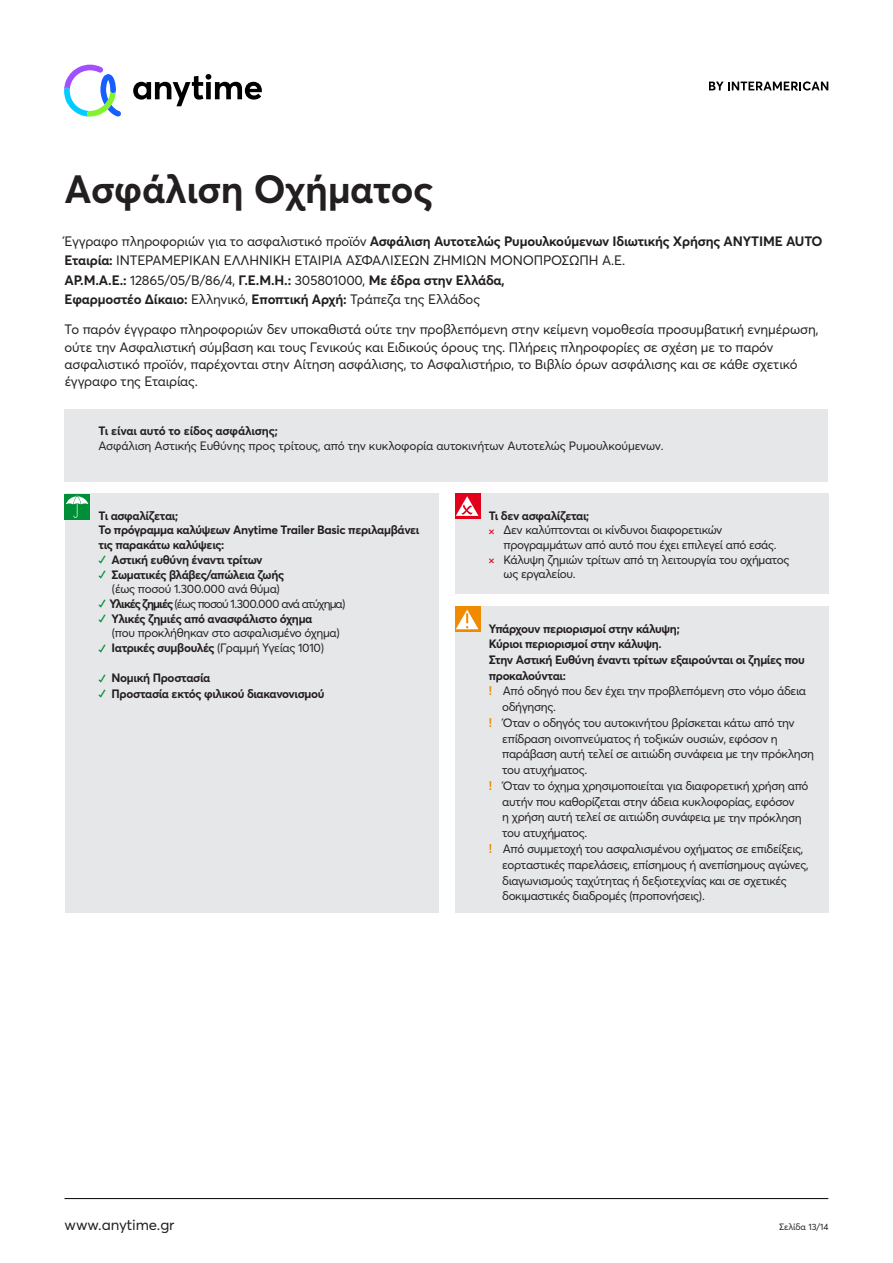
<style>
.page{position:relative;width:893px;height:1263px;background:#fff}
.page>*{position:absolute;margin:0;border:0;box-sizing:border-box;transform-origin:0 0}
.t1{font:700 39px "Anytime Sans";letter-spacing:-.01em;color:#231f20}
.t2{font:15px "Anytime Sans";letter-spacing:-.005em;color:#231f20}
.t3{font:13.5px/19.5px "Anytime Sans";letter-spacing:-.01em;color:#231f20}
.t4{font:12px/14.7px "Anytime Sans";letter-spacing:-.025em;color:#231f20}
.t5{font:700 12px/14.7px "Anytime Sans";letter-spacing:-.025em;color:#231f20}
.t6{font:12px "Anytime Sans";letter-spacing:-.07em;color:#231f20}
.t7{font:9px "Anytime Sans";letter-spacing:-.01em;color:#231f20}
.s1{font-weight:700}
.s2{color:#008f38}
.s3{font-weight:400}
.s4{font-weight:700;color:#008f38}
.s5{font-size:15px;color:#e3001a}
.s6{font-weight:700;color:#f08a00}
</style>
<div class="page">
<div style="left:65px;top:494px;width:373px;height:419px;background:#e6e7e8"></div>
<div style="left:64px;top:409px;width:764px;height:73px;background:#e6e7e8"></div>
<div style="left:64px;top:494px;width:26px;height:25px;background:#008f38"></div>
<svg style="left:66px;top:495px;width:22px;height:23px"></svg>
<hr style="left:64px;top:1198px;width:764px;height:1px;background:#000">
<svg style="left:709px;top:81px;width:119px;height:9px"></svg>
<svg style="left:133px;top:74px;width:129px;height:32px"></svg>
<svg style="left:64px;top:65px;width:57px;height:52px"></svg>
<div style="left:455px;top:494px;width:373px;height:100px;background:#e6e7e8"></div>
<div style="left:455px;top:494px;width:25px;height:25px;background:#e3001a"></div>
<svg style="left:456px;top:496px;width:22px;height:20px"></svg>
<div style="left:455px;top:607px;width:373px;height:306px;background:#e6e7e8"></div>
<svg style="left:455px;top:607px;width:25px;height:25px"></svg>
<svg style="left:456px;top:610px;width:22px;height:19px"></svg>
<h1 class="t1" style="left:65px;top:162px;width:370px">Ασφάλιση Οχήματος</h1>
<p class="t3" style="left:65px;top:231px;width:759px">Έγγραφο πληροφοριών για το ασφαλιστικό προϊόν <span class="s1">Ασφάλιση Αυτοτελώς Ρυμουλκούμενων Ιδιωτικής Χρήσης ΑΝΥΤΙΜΕ AUTO Εταιρία:</span> ΙΝΤΕΡΑΜΕΡΙΚΑΝ ΕΛΛΗΝΙΚΗ ΕΤΑΙΡΙΑ ΑΣΦΑΛΙΣΕΩΝ ΖΗΜΙΩΝ ΜΟΝΟΠΡΟΣΩΠΗ Α.Ε.<br><span class="s1">ΑΡ.Μ.Α.Ε.:</span> 12865/05/Β/86/4, <span class="s1">Γ.Ε.Μ.Η.:</span> 305801000, <span class="s1">Με έδρα στην Ελλάδα,<br>Εφαρμοστέο Δίκαιο:</span> Ελληνικό, <span class="s1">Εποπτική Αρχή:</span> Τράπεζα της Ελλάδος</p>
<p class="t3" style="left:65px;top:320px;width:755px;line-height:17.2px">Το παρόν έγγραφο πληροφοριών δεν υποκαθιστά ούτε την προβλεπόμενη στην κείμενη νομοθεσία προσυμβατική ενημέρωση, ούτε την Aσφαλιστική σύμβαση και τους Γενικούς και Ειδικούς όρους της. Πλήρεις πληροφορίες σε σχέση με το παρόν ασφαλιστικό προϊόν, παρέχονται στην Αίτηση ασφάλισης, το Ασφαλιστήριο, το Βιβλίο όρων ασφάλισης και σε κάθε σχετικό έγγραφο της Εταιρίας.</p>
<p class="t5" style="left:98px;top:423px;width:181px">Τι είναι αυτό το είδος ασφάλισης;</p>
<p class="t4" style="left:98px;top:438px;width:567px">Ασφάλιση Αστικής Ευθύνης προς τρίτους, από την κυκλοφορία αυτοκινήτων Αυτοτελώς Ρυμουλκούμενων.</p>
<p class="t5" style="left:98px;top:507px;width:322px">Τι ασφαλίζεται;<br>Το πρόγραμμα καλύψεων Anytime Trailer Βasic περιλαμβάνει τις παρακάτω καλύψεις:</p>
<p class="t5" style="left:98px;top:552px;width:166px"><span class="s2">✓</span> Αστική ευθύνη έναντι τρίτων</p>
<p class="t5" style="left:112px;top:566px;width:174px;text-indent:-14px"><span class="s2">✓</span> Σωματικές βλάβες/απώλεια ζωής <span class="s3">(έως ποσού 1.300.000 ανά θύμα)</span></p>
<p class="t6" style="left:98px;top:595px;width:248px"><span class="s4">✓</span> <span class="s1">Υλικές ζημιές</span> (έως ποσού 1.300.000 ανά ατύχημα)</p>
<p class="t4" style="left:112px;top:610px;width:229px;text-indent:-14px"><span class="s4">✓</span> <span class="s1">Υλικές ζημιές από ανασφάλιστο όχημα<br></span>(που προκλήθηκαν στο ασφαλισμένο όχημα)</p>
<p class="t4" style="left:98px;top:640px;width:227px"><span class="s4">✓</span> <span class="s1">Ιατρικές συμβουλές</span> (Γραμμή Υγείας 1010)</p>
<p class="t5" style="left:98px;top:670px;width:113px"><span class="s2">✓</span> Νομική Προστασία</p>
<p class="t5" style="left:98px;top:686px;width:228px"><span class="s2">✓</span> Προστασία εκτός φιλικού διακανονισμού</p>
<p class="t5" style="left:489px;top:507px;width:102px">Τι δεν ασφαλίζεται;</p>
<p class="t4" style="left:489px;top:522px;width:235px"><span class="s5">✕</span> Δεν καλύπτονται οι κίνδυνοι διαφορετικών</p>
<p class="t4" style="left:504px;top:537px;width:275px">προγραμμάτων από αυτό που έχει επιλεγεί από εσάς.</p>
<p class="t4" style="left:489px;top:551px;width:302px"><span class="s5">✕</span> Κάλυψη ζημιών τρίτων από τη λειτουργία του οχήματος</p>
<p class="t4" style="left:504px;top:566px;width:74px">ως εργαλείου.</p>
<p class="t5" style="left:489px;top:620px;width:192px">Υπάρχουν περιορισμοί στην κάλυψη;</p>
<p class="t5" style="left:489px;top:636px;width:175px">Κύριοι περιορισμοί στην κάλυψη.</p>
<p class="t5" style="left:489px;top:652px;width:318px">Στην Αστική Ευθύνη έναντι τρίτων εξαιρούνται οι ζημίες που</p>
<p class="t5" style="left:489px;top:667px;width:79px">προκαλούνται:</p>
<p class="t4" style="left:489px;top:683px;width:319px"><span class="s6">!</span> Από οδηγό που δεν έχει την προβλεπόμενη στο νόμο άδεια</p>
<p class="t4" style="left:502px;top:699px;width:55px">οδήγησης.</p>
<p class="t4" style="left:489px;top:715px;width:308px"><span class="s6">!</span> Όταν ο οδηγός του αυτοκινήτου βρίσκεται κάτω από την</p>
<p class="t4" style="left:502px;top:731px;width:277px">επίδραση οινοπνεύματος ή τοξικών ουσιών, εφόσον η</p>
<p class="t4" style="left:502px;top:746px;width:313px">παράβαση αυτή τελεί σε αιτιώδη συνάφεια με την πρόκληση</p>
<p class="t4" style="left:502px;top:762px;width:87px">του ατυχήματος.</p>
<p class="t4" style="left:489px;top:778px;width:321px"><span class="s6">!</span> Όταν το όχημα χρησιμοποιείται για διαφορετική χρήση από</p>
<p class="t4" style="left:502px;top:794px;width:294px">αυτήν που καθορίζεται στην άδεια κυκλοφορίας, εφόσον</p>
<p class="t4" style="left:502px;top:809px;width:301px">η χρήση αυτή τελεί σε αιτιώδη συνάφεια με την πρόκληση</p>
<p class="t4" style="left:502px;top:825px;width:87px">του ατυχήματος.</p>
<p class="t4" style="left:489px;top:841px;width:316px"><span class="s6">!</span> Από συμμετοχή του ασφαλισμένου οχήματος σε επιδείξεις,</p>
<p class="t4" style="left:502px;top:857px;width:308px">εορταστικές παρελάσεις, επίσημους ή ανεπίσημους αγώνες,</p>
<p class="t4" style="left:502px;top:872px;width:286px">διαγωνισμούς ταχύτητας ή δεξιοτεχνίας και σε σχετικές</p>
<p class="t4" style="left:502px;top:888px;width:204px">δοκιμαστικές διαδρομές (προπονήσεις).</p>
<p class="t2" style="left:65px;top:1214px;width:111px">www.anytime.gr</p>
<p class="t7" style="left:779px;top:1221px;width:51px">Σελίδα 13/14</p>
</div>
